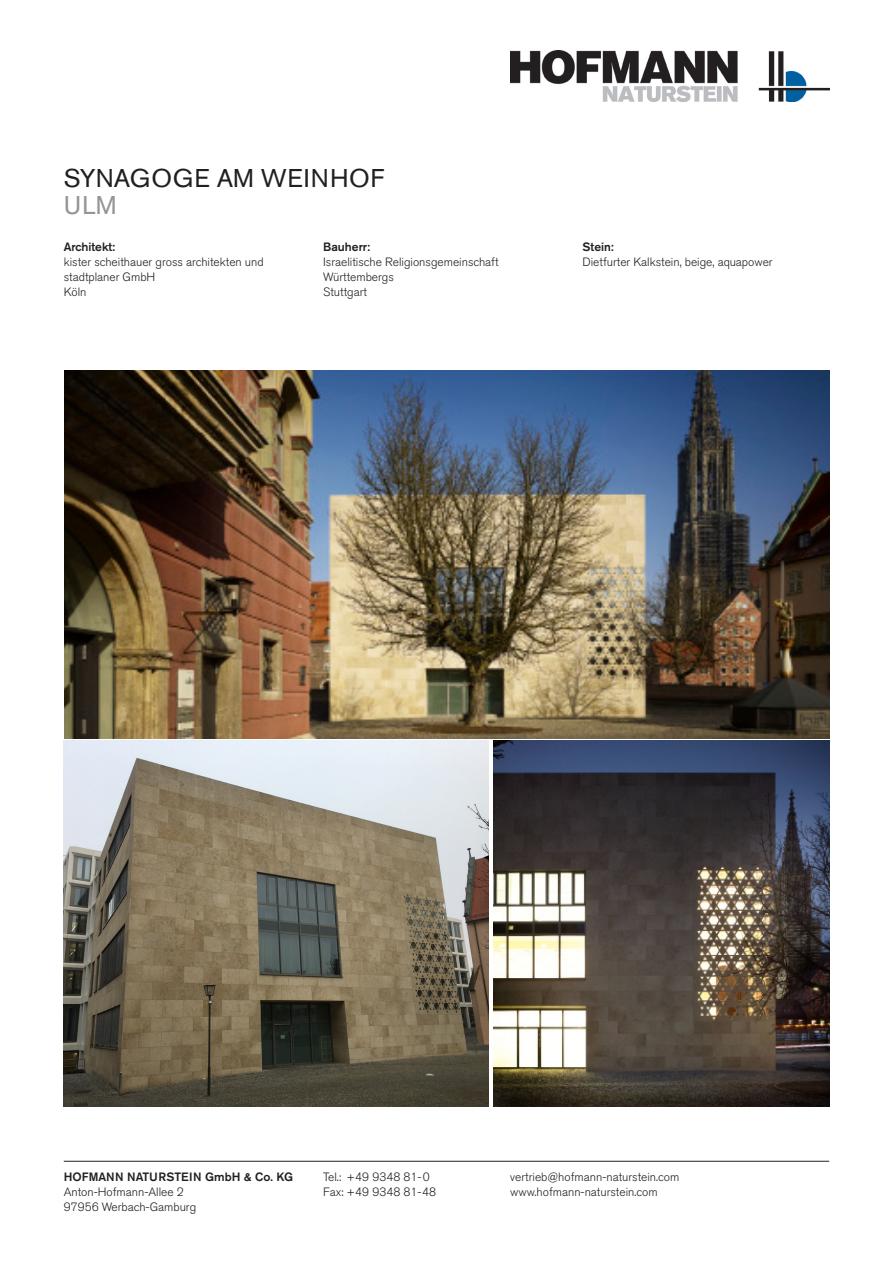
<style>
.page{position:relative;width:893px;height:1263px;background:#fff}
.page>*{position:absolute;margin:0;border:0;box-sizing:border-box;transform-origin:0 0}
.t1{font:25.5px/27px "Akzidenz Grotesk BQ";letter-spacing:.02em;color:#231f20}
.t2{font:300 12px "Akzidenz Grotesk BQ";color:#231f20}
.t3{font:500 12px "Akzidenz Grotesk BQ";color:#231f20}
.s1{color:#939598}
</style>
<div class="page">
<hr style="left:64px;top:1161px;width:765px;height:1px;background:#231f20">
<img style="left:510px;top:51px;width:319px;height:50px">
<img style="left:64px;top:370px;width:765px;height:368px">
<img style="left:63px;top:740px;width:426px;height:366px">
<img style="left:494px;top:740px;width:335px;height:366px">
<p class="t1" style="left:64px;top:165px;width:322px">SYNAGOGE AM WEINHOF<br><span class="s1">ULM</span></p>
<p class="t3" style="left:64px;top:240px;width:53px">Architekt:</p>
<p class="t2" style="left:64px;top:255px;width:201px">kister scheithauer gross architekten und</p>
<p class="t2" style="left:64px;top:270px;width:93px">stadtplaner GmbH</p>
<p class="t2" style="left:64px;top:285px;width:24px">Köln</p>
<p class="t3" style="left:323px;top:240px;width:48px">Bauherr:</p>
<p class="t2" style="left:323px;top:255px;width:177px">Israelitische Religionsgemeinschaft</p>
<p class="t2" style="left:323px;top:270px;width:72px">Württembergs</p>
<p class="t2" style="left:323px;top:285px;width:45px">Stuttgart</p>
<p class="t3" style="left:583px;top:240px;width:33px">Stein:</p>
<p class="t2" style="left:583px;top:255px;width:192px">Dietfurter Kalkstein, beige, aquapower</p>
<p class="t3" style="left:64px;top:1170px;width:231px">HOFMANN NATURSTEIN GmbH &amp; Co. KG</p>
<p class="t2" style="left:64px;top:1185px;width:122px">Anton-Hofmann-Allee 2</p>
<p class="t2" style="left:64px;top:1200px;width:134px">97956 Werbach-Gamburg</p>
<p class="t2" style="left:323px;top:1170px;width:108px">Tel.: +49 9348 81-0</p>
<p class="t2" style="left:323px;top:1185px;width:115px">Fax: +49 9348 81-48</p>
<p class="t2" style="left:510px;top:1170px;width:171px">vertrieb@hofmann-naturstein.com</p>
<p class="t2" style="left:510px;top:1185px;width:149px">www.hofmann-naturstein.com</p>
</div>
